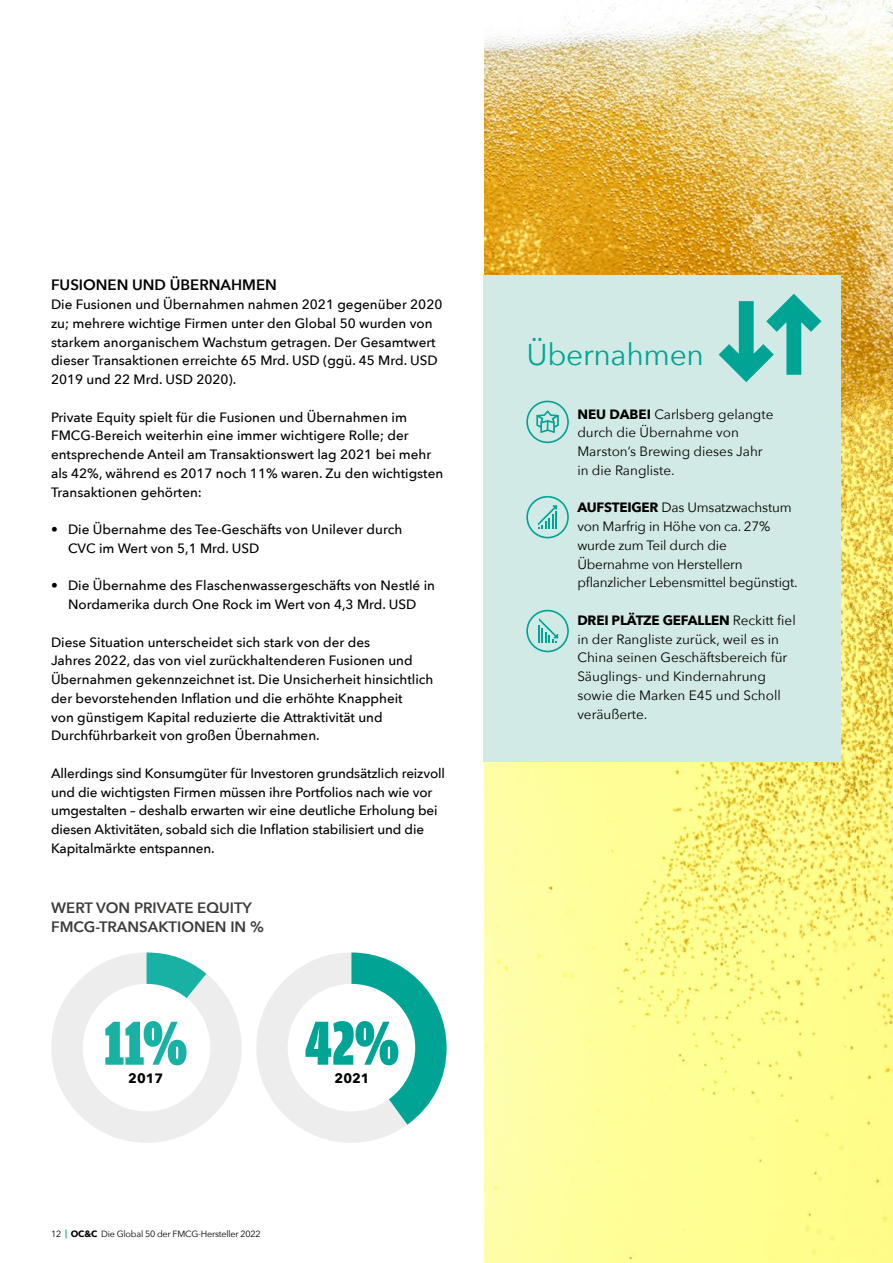
<style>
.page{position:relative;width:893px;height:1263px;background:#fff}
.page>*{position:absolute;margin:0;border:0;box-sizing:border-box;transform-origin:0 0}
.t1{font:900 66px "Amplitude Comp";color:#18b1a4}
.t2{font:900 66px "Amplitude Comp";color:#00a494}
.t3{font:30px "Avenir Next";letter-spacing:-.01em;color:#00a494}
.t4{font:600 15px/18.8px "Avenir Next";color:#3c3c3b}
.t5{font:600 15px "Avenir Next";color:#000}
.t6{font:500 13.5px/18.8px "Avenir Next";color:#000}
.t7{font:13.5px/18.8px "Avenir Next";color:#000}
.t8{font:700 13.5px "Avenir Next";color:#000}
.t9{font:9px "Avenir Next";letter-spacing:-.025em;color:#000}
.s1{font-weight:700}
</style>
<div class="page">
<img style="left:485px;top:0;width:408px;height:1263px">
<svg style="left:51px;top:952px;width:396px;height:191px"></svg>
<div style="left:83px;top:984px;width:127px;height:127px;background:#fff;border-radius:50%"></div>
<div style="left:484px;top:275px;width:357px;height:487px;background:#d2eae6"></div>
<svg style="left:526px;top:401px;width:43px;height:42px"></svg>
<svg style="left:526px;top:496px;width:43px;height:42px"></svg>
<svg style="left:526px;top:610px;width:43px;height:42px"></svg>
<svg style="left:719px;top:294px;width:102px;height:88px"></svg>
<p class="t5" style="left:51px;top:272px;width:227px">FUSIONEN UND ÜBERNAHMEN</p>
<p class="t6" style="left:51px;top:295px;width:393px">Die Fusionen und Übernahmen nahmen 2021 gegenüber 2020 zu; mehrere wichtige Firmen unter den Global 50 wurden von starkem anorganischem Wachstum getragen. Der Gesamtwert dieser Transaktionen erreichte 65 Mrd. USD (ggü. 45 Mrd. USD 2019 und 22 Mrd. USD 2020).</p>
<p class="t6" style="left:51px;top:407px;width:394px">Private Equity spielt für die Fusionen und Übernahmen im FMCG-Bereich weiterhin eine immer wichtigere Rolle; der entsprechende Anteil am Transaktionswert lag 2021 bei mehr als 42%, während es 2017 noch 11% waren. Zu den wichtigsten Transaktionen gehörten:</p>
<p class="t6" style="left:68px;top:520px;width:336px;text-indent:-17px">• Die Übernahme des Tee-Geschäfts von Unilever durch<br>CVC im Wert von 5,1 Mrd. USD</p>
<p class="t6" style="left:51px;top:576px;width:386px;text-align:center">• Die Übernahme des Flaschenwassergeschäfts von Nestlé in<br>Nordamerika durch One Rock im Wert von 4,3 Mrd. USD</p>
<p class="t6" style="left:51px;top:632px;width:384px">Diese Situation unterscheidet sich stark von der des<br>Jahres 2022, das von viel zurückhaltenderen Fusionen und Übernahmen gekennzeichnet ist. Die Unsicherheit hinsichtlich der bevorstehenden Inflation und die erhöhte Knappheit<br>von günstigem Kapital reduzierte die Attraktivität und Durchführbarkeit von großen Übernahmen.</p>
<p class="t6" style="left:51px;top:763px;width:396px">Allerdings sind Konsumgüter für Investoren grundsätzlich reizvoll und die wichtigsten Firmen müssen ihre Portfolios nach wie vor umgestalten – deshalb erwarten wir eine deutliche Erholung bei diesen Aktivitäten, sobald sich die Inflation stabilisiert und die Kapitalmärkte entspannen.</p>
<p class="t4" style="left:51px;top:898px;width:214px">WERT VON PRIVATE EQUITY<br>FMCG-TRANSAKTIONEN IN %</p>
<h1 class="t1" style="left:104px;top:1007px;width:85px">11%</h1>
<p class="t8" style="left:128px;top:1067px;width:36px">2017</p>
<h1 class="t2" style="left:305px;top:1007px;width:96px">42%</h1>
<p class="t8" style="left:335px;top:1067px;width:36px">2021</p>
<p class="t9" style="left:51px;top:1227px;width:211px">12 <sup>|</sup> <span class="s1">OC&amp;C</span> Die Global 50 der FMCG-Hersteller 2022</p>
<h2 class="t3" style="left:526px;top:329px;width:179px">Übernahmen</h2>
<p class="t7" style="left:577px;top:404px;width:198px"><span class="s1">NEU DABEI</span> Carlsberg gelangte durch die Übernahme von<br>Marston’s Brewing dieses Jahr in die Rangliste.</p>
<p class="t7" style="left:577px;top:498px;width:222px"><span class="s1">AUFSTEIGER</span> Das Umsatzwachstum von Marfrig in Höhe von ca. 27% wurde zum Teil durch die<br>Übernahme von Herstellern pflanzlicher Lebensmittel begünstigt.</p>
<p class="t7" style="left:577px;top:610px;width:220px"><span class="s1">DREI PLÄTZE GEFALLEN</span> Reckitt fiel in der Rangliste zurück, weil es in<br>China seinen Geschäftsbereich für<br>Säuglings- und Kindernahrung sowie die Marken E45 und Scholl veräußerte.</p>
</div>
